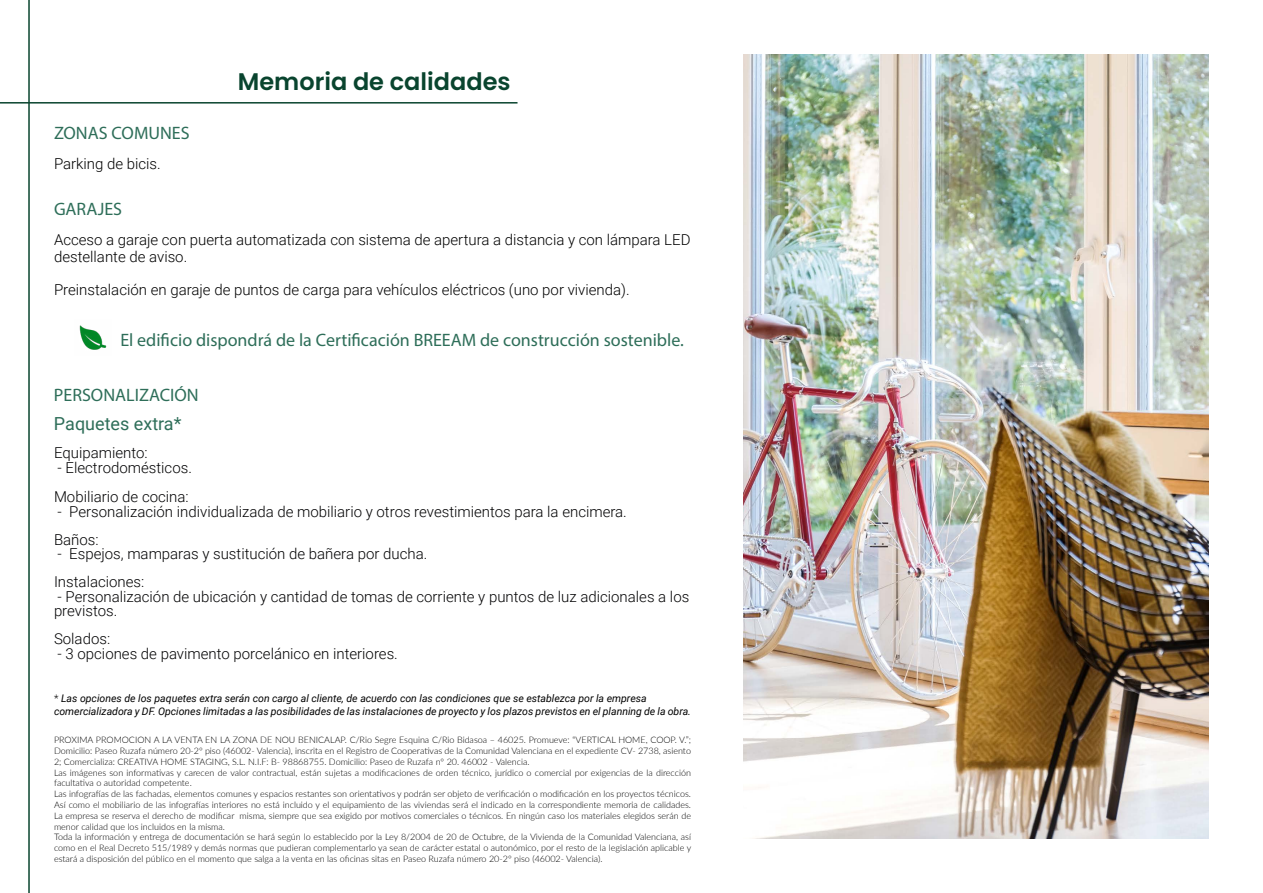
<style>
.page{position:relative;width:1263px;height:893px;background:#fff}
.page>*{position:absolute;margin:0;border:0;box-sizing:border-box;transform-origin:0 0}
.t1{font:600 24px "Poppins";color:#09442e}
.t2{font:18px "Myriad Pro";color:#2e6e59}
.t3{font:18px "Roboto";color:#2e6e59}
.t4{font:300 15px/28.5px "Roboto";color:#020203}
.t5{font:300 15px/16.5px "Roboto";color:#000}
.t6{font:italic 10.5px/12.6px "Roboto";color:#000}
.t7{font:300 9px/10.8px "Lato";color:#000}
.s1{font-weight:300;font-style:normal}
</style>
<div class="page">
<hr style="left:0;top:102px;width:517px;height:2px;background:#09442e">
<hr style="left:28px;top:0;width:2px;height:893px;background:#09442e">
<img style="left:743px;top:54px;width:466px;height:785px">
<img style="left:79px;top:325px;width:28px;height:25px">
<h1 class="t1" style="left:238px;top:68px;width:274px">Memoria de calidades</h1>
<h2 class="t2" style="left:54px;top:122px;width:137px">ZONAS COMUNES</h2>
<h3 class="t5" style="left:54px;top:155px;width:108px">Parking de bicis.</h3>
<h2 class="t2" style="left:54px;top:198px;width:70px">GARAJES</h2>
<h3 class="t5" style="left:54px;top:231px;width:638px">Acceso a garaje con puerta automatizada con sistema de apertura a distancia y con lámpara LED destellante de aviso.</h3>
<h3 class="t5" style="left:54px;top:281px;width:577px">Preinstalación en garaje de puntos de carga para vehículos eléctricos (uno por vivienda).</h3>
<h2 class="t2" style="left:120px;top:328px;width:565px">El edificio dispondrá de la Certificación BREEAM de construcción sostenible.</h2>
<h2 class="t2" style="left:54px;top:384px;width:146px">PERSONALIZACIÓN</h2>
<h2 class="t3" style="left:54px;top:411px;width:129px">Paquetes extra*</h2>
<h3 class="t4" style="left:54px;top:438px;width:95px">Equipamiento:</h3>
<h3 class="t4" style="left:54px;top:453px;width:139px">- Electrodomésticos.<br>Mobiliario de cocina:</h3>
<h3 class="t4" style="left:54px;top:497px;width:574px">- Personalización individualizada de mobiliario y otros revestimientos para la encimera.<br>Baños:</h3>
<h3 class="t4" style="left:54px;top:539px;width:375px">- Espejos, mamparas y sustitución de bañera por ducha.<br>Instalaciones:</h3>
<h3 class="t4" style="left:54px;top:590px;width:637px;line-height:13.5px">- Personalización de ubicación y cantidad de tomas de corriente y puntos de luz adicionales a los previstos.</h3>
<h3 class="t4" style="left:54px;top:624px;width:58px">Solados:</h3>
<h3 class="t4" style="left:58px;top:639px;width:342px">- 3 opciones de pavimento porcelánico en interiores.</h3>
<p class="t6" style="left:54px;top:692px;width:638px"><span class="s1">*</span> Las opciones de los paquetes extra serán con cargo al cliente, de acuerdo con las condiciones que se establezca por la empresa comercializadora y DF. Opciones limitadas a las posibilidades de las instalaciones de proyecto y los plazos previstos en el planning de la obra.</p>
<p class="t7" style="left:54px;top:734px;width:639px">PROXIMA PROMOCION A LA VENTA EN LA ZONA DE NOU BENICALAP. C/Rio Segre Esquina C/Rio Bidasoa – 46025. Promueve: “VERTICAL HOME, COOP. V.”; Domicilio: Paseo Ruzafa número 20-2º piso (46002- Valencia), inscrita en el Registro de Cooperativas de la Comunidad Valenciana en el expediente CV- 2738, asiento 2; Comercializa: CREATIVA HOME STAGING, S.L. N.I.F: B- 98868755. Domicilio: Paseo de Ruzafa nº 20. 46002 - Valencia.<br>Las imágenes son informativas y carecen de valor contractual, están sujetas a modificaciones de orden técnico, jurídico o comercial por exigencias de la dirección facultativa o autoridad competente.<br>Las infografías de las fachadas, elementos comunes y espacios restantes son orientativos y podrán ser objeto de verificación o modificación en los proyectos técnicos.<br>Así como el mobiliario de las infografías interiores no está incluido y el equipamiento de las viviendas será el indicado en la correspondiente memoria de calidades.<br>La empresa se reserva el derecho de modificar misma, siempre que sea exigido por motivos comerciales o técnicos. En ningún caso los materiales elegidos serán de menor calidad que los incluidos en la misma.<br>Toda la información y entrega de documentación se hará según lo establecido por la Ley 8/2004 de 20 de Octubre, de la Vivienda de la Comunidad Valenciana, así como en el Real Decreto 515/1989 y demás normas que pudieran complementarlo ya sean de carácter estatal o autonómico, por el resto de la legislación aplicable y estará a disposición del público en el momento que salga a la venta en las oficinas sitas en Paseo Ruzafa número 20-2º piso (46002- Valencia).</p>
</div>
